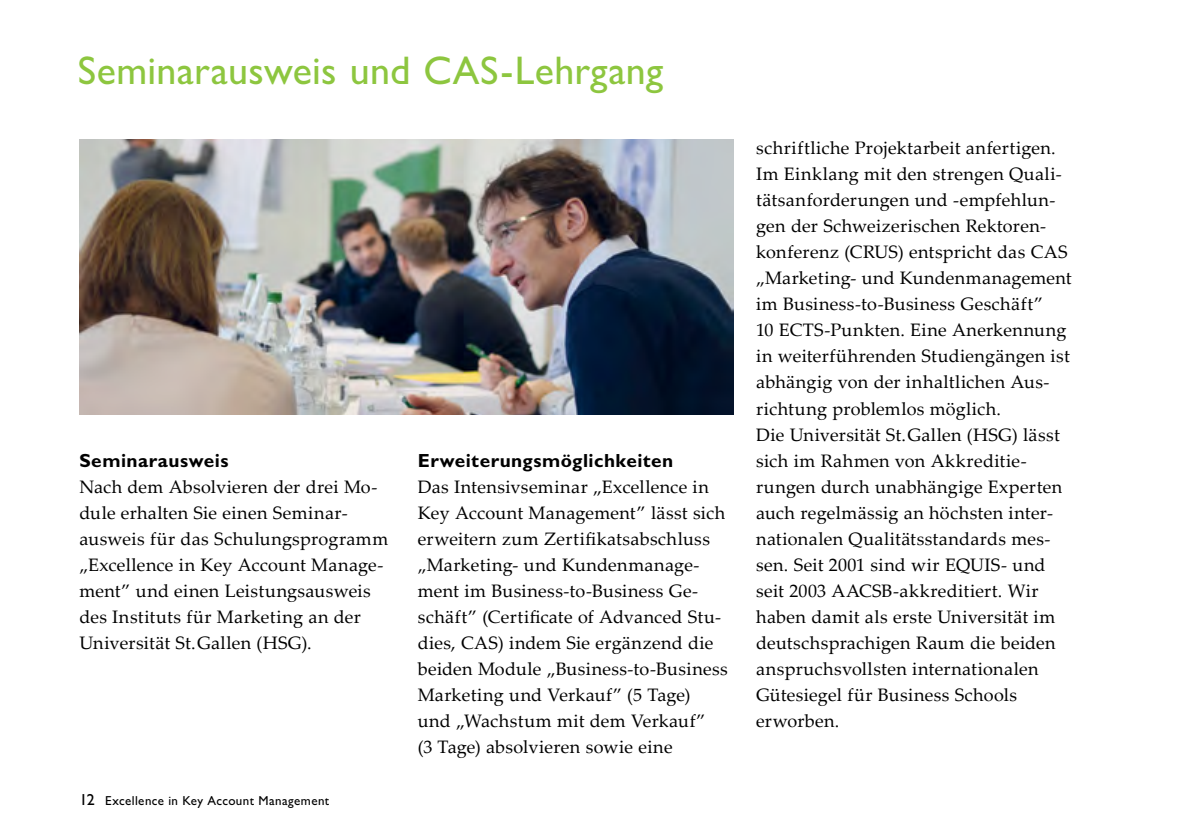
<style>
.page{position:relative;width:1191px;height:840px;background:#fff}
.page>*{position:absolute;margin:0;border:0;box-sizing:border-box;transform-origin:0 0}
.t1{font:500 40px "Gill Sans MT Pro";letter-spacing:.01em;color:#8dc63f}
.t2{font:700 19px "Gill Sans MT Pro";letter-spacing:.02em;color:#000}
.t3{font:18px/26px "Palatino Linotype";letter-spacing:.015em;color:#000}
.t4{font:500 13px "Gill Sans MT Pro";letter-spacing:.03em;color:#000}
.s1{font-size:16px}
</style>
<div class="page">
<img style="left:79px;top:139px;width:654px;height:275px">
<h1 class="t1" style="left:78px;top:47px;width:586px">Seminarausweis und CAS-Lehrgang</h1>
<p class="t2" style="left:79px;top:448px;width:151px">Seminarausweis</p>
<p class="t3" style="left:79px;top:472px;width:310px">Nach dem Absolvieren der drei Mo&shy;dule erhalten Sie einen Seminar&shy;ausweis für das Schulungsprogramm „Excellence in Key Account Manage&shy;ment” und einen Leistungsausweis des Instituts für Marketing an der Universität St.Gallen (HSG).</p>
<p class="t4" style="left:79px;top:792px;width:252px"><span class="s1">12</span> Excellence in Key Account Management</p>
<p class="t2" style="left:418px;top:448px;width:257px">Erweiterungsmöglichkeiten</p>
<p class="t3" style="left:418px;top:472px;width:311px">Das Intensivseminar „Excellence in Key Account Management” lässt sich erweitern zum Zertifikatsabschluss „Marketing- und Kundenmanage&shy;ment im Business-to-Business Ge&shy;schäft” (Certificate of Advanced Stu&shy;dies, CAS) indem Sie ergänzend die beiden Module „Business-to-Business Marketing und Verkauf” (5 Tage) und „Wachstum mit dem Verkauf”<br>(3 Tage) absolvieren sowie eine</p>
<p class="t3" style="left:756px;top:134px;width:317px">schriftliche Projektarbeit anfertigen.<br>Im Einklang mit den strengen Quali&shy;tätsanforderungen und -empfehlun&shy;gen der Schweizerischen Rektoren&shy;konferenz (CRUS) entspricht das CAS „Marketing- und Kundenmanagement im Business-to-Business Geschäft”<br>10 ECTS-Punkten. Eine Anerkennung in weiterführenden Studiengängen ist abhängig von der inhaltlichen Aus&shy;richtung problemlos möglich.<br>Die Universität St.Gallen (HSG) lässt sich im Rahmen von Akkreditie&shy;rungen durch unabhängige Experten auch regelmässig an höchsten inter&shy;nationalen Qualitätsstandards mes&shy;sen. Seit 2001 sind wir EQUIS- und seit 2003 AACSB-akkreditiert. Wir haben damit als erste Universität im deutschsprachigen Raum die beiden anspruchsvollsten internationalen Gütesiegel für Business Schools erworben.</p>
</div>
